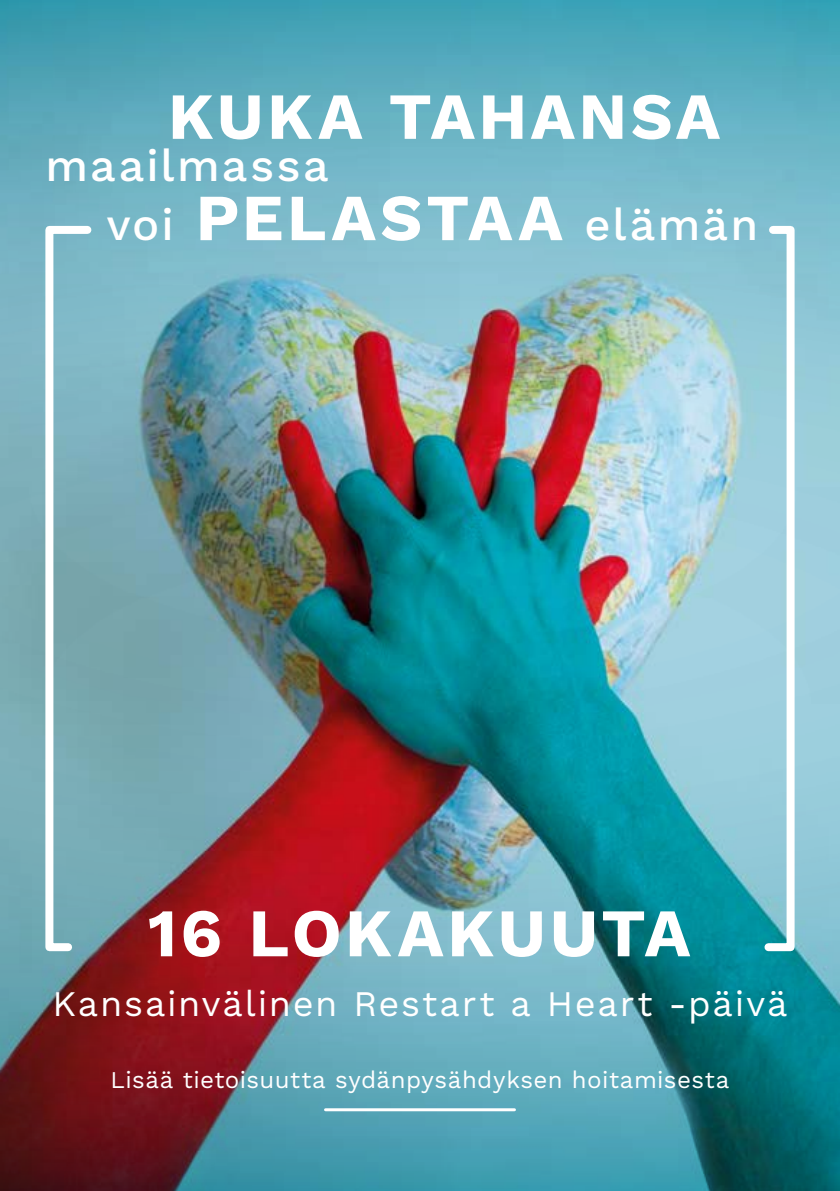
<style>
.page{position:relative;width:840px;height:1191px;background:#fff}
.page>*{position:absolute;margin:0;border:0;box-sizing:border-box;transform-origin:0 0}
.t1{font:700 68px "Work Sans";letter-spacing:.045em;color:#fff}
.t2{font:700 65.8px "Work Sans";letter-spacing:.05em;color:#fff}
.t3{font:500 45px/59px "Work Sans";letter-spacing:.05em;color:#fff}
.t4{font:36px "Work Sans";letter-spacing:.05em;color:#fff}
.t5{font:24px "Work Sans";letter-spacing:.02em;color:#fff}
</style>
<div class="page">
<img style="left:0;top:704px;width:839px;height:487px">
<img style="left:460px;top:0;width:379px;height:598px">
<img style="left:0;top:0;width:460px;height:598px">
<hr style="left:325px;top:1108px;width:189px;height:3px;background:#fff">
<img style="left:41px;top:222px;width:757px;height:733px">
<h2 class="t2" style="left:168px;top:78px;width:553px">KUKA TAHANSA</h2>
<h3 class="t3" style="left:107px;top:138px;width:223px;text-indent:-61px">maailmassa voi</h3>
<h2 class="t2" style="left:195px;top:180px;width:368px">PELASTAA</h2>
<h3 class="t3" style="left:584px;top:197px;width:175px">elämän</h3>
<h1 class="t1" style="left:147px;top:893px;width:544px">16 LOKAKUUTA</h1>
<h3 class="t4" style="left:53px;top:982px;width:736px">Kansainvälinen Restart a Heart -päivä</h3>
<p class="t5" style="left:110px;top:1065px;width:620px">Lisää tietoisuutta sydänpysähdyksen hoitamisesta</p>
</div>
